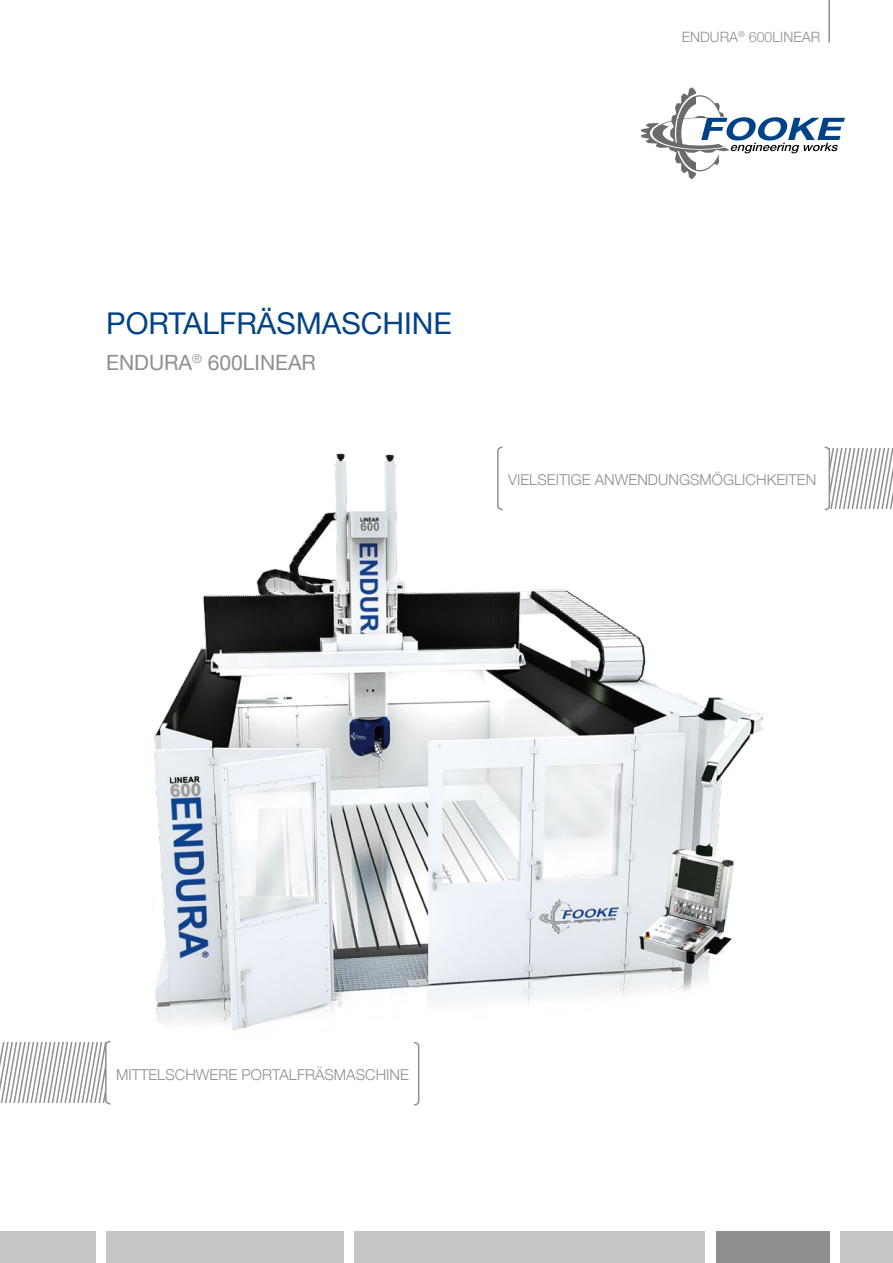
<style>
.page{position:relative;width:893px;height:1263px;background:#fff}
.page>*{position:absolute;margin:0;border:0;box-sizing:border-box;transform-origin:0 0}
.t1{font:30px "Helvetica Neue";color:#004289}
.t2{font:21px "Helvetica Neue";color:#8e9090}
.t3{font:300 15px "Helvetica Neue";color:#8e9090}
.t4{font:300 14.25px "Helvetica Neue";color:#8e9090}
</style>
<div class="page">
<div style="left:0;top:1231px;width:96px;height:32px;background:#c6c6c6"></div>
<div style="left:106px;top:1231px;width:238px;height:32px;background:#c6c6c6"></div>
<div style="left:354px;top:1231px;width:351px;height:32px;background:#c6c6c6"></div>
<div style="left:716px;top:1231px;width:113px;height:32px;background:#8e9090"></div>
<div style="left:840px;top:1231px;width:53px;height:32px;background:#c6c6c6"></div>
<hr style="left:828px;top:0;width:2px;height:43px;background:#8e9090">
<img style="left:154px;top:453px;width:610px;height:577px">
<svg style="left:414px;top:1041px;width:6px;height:65px"></svg>
<svg style="left:0;top:1040px;width:111px;height:65px"></svg>
<svg style="left:496px;top:446px;width:8px;height:65px"></svg>
<svg style="left:824px;top:446px;width:69px;height:65px"></svg>
<svg style="left:641px;top:87px;width:204px;height:92px"></svg>
<p class="t4" style="left:682px;top:25px;width:140px">ENDURA<sup>®</sup> 600LINEAR</p>
<h1 class="t1" style="left:106px;top:301px;width:347px">PORTALFRÄSMASCHINE</h1>
<h2 class="t2" style="left:106px;top:347px;width:211px">ENDURA<sup>®</sup> 600LINEAR</h2>
<p class="t3" style="left:508px;top:468px;width:310px">VIELSEITIGE ANWENDUNGSMÖGLICHKEITEN</p>
<p class="t3" style="left:116px;top:1062px;width:294px">MITTELSCHWERE PORTALFRÄSMASCHINE</p>
</div>
